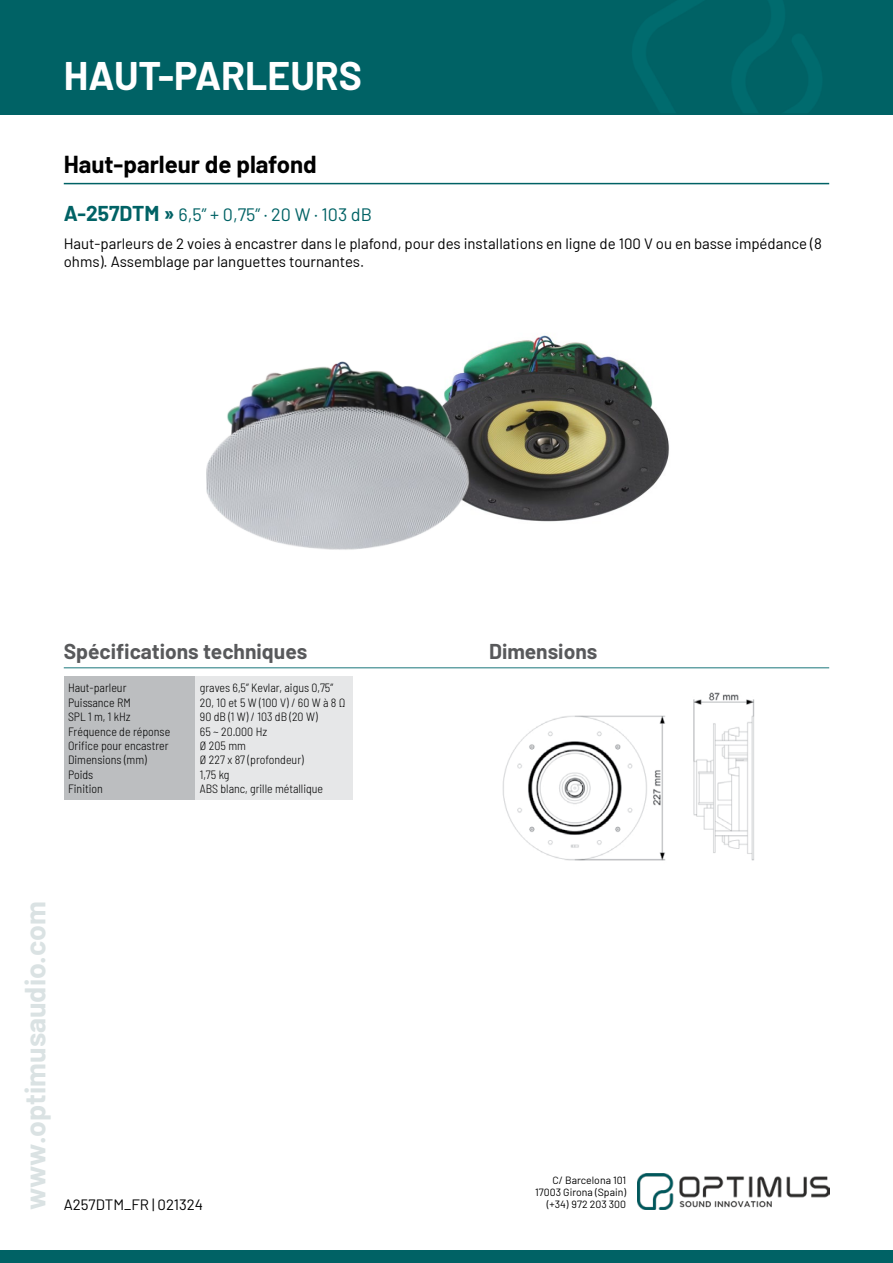
<style>
.page{position:relative;width:893px;height:1263px;background:#fff}
.page>*{position:absolute;margin:0;border:0;box-sizing:border-box;transform-origin:0 0}
.t1{font:700 39px "Barlow";color:#fff}
.t2{font:700 28.5px "Barlow";color:#dae2e3}
.t3{font:700 24px "Barlow";color:#000}
.t4{font:700 21px "Barlow";color:#58595b}
.t5{font:18px "Barlow";color:#006265}
.t6{font:15px/18px "Barlow";color:#000}
.t7{font:300 semi-condensed 12px/14.4px "Barlow";color:#000}
.t8{font:10.5px/12px "Barlow";color:#000;text-align:right}
.s1{font-weight:700;font-size:21px}
</style>
<div class="page">
<div style="left:0;top:0;width:893px;height:115px;background:#006265"></div>
<img style="left:638px;top:1174px;width:191px;height:35px">
<div style="left:0;top:1250px;width:893px;height:13px;background:#006265"></div>
<hr style="left:64px;top:183px;width:765px;height:1px;background:#006265">
<div style="left:64px;top:676px;width:132px;height:123px;background:#bcbec0"></div>
<div style="left:196px;top:676px;width:157px;height:123px;background:#e6e7e8"></div>
<hr style="left:64px;top:667px;width:765px;height:1px;background:#1a767b">
<img style="left:502px;top:692px;width:253px;height:169px">
<img style="left:469px;top:335px;width:200px;height:187px">
<img style="left:206px;top:360px;width:263px;height:190px">
<h1 class="t1" style="left:64px;top:47px;width:300px">HAUT-PARLEURS</h1>
<h3 class="t3" style="left:64px;top:146px;width:255px">Haut-parleur de plafond</h3>
<h3 class="t5" style="left:64px;top:201px;width:310px"><span class="s1">A-257DTM »</span> 6,5” + 0,75” · 20 W · 103 dB</h3>
<p class="t6" style="left:64px;top:233px;width:760px">Haut-parleurs de 2 voies à encastrer dans le plafond, pour des installations en ligne de 100 V ou en basse impédance (8 ohms). Assemblage par languettes tournantes.</p>
<h3 class="t4" style="left:64px;top:636px;width:245px">Spécifications techniques</h3>
<h3 class="t4" style="left:489px;top:636px;width:110px">Dimensions</h3>
<p class="t7" style="left:68px;top:680px;width:104px">Haut-parleur<br>Puissance RM<br>SPL 1 m, 1 kHz<br>Fréquence de réponse<br>Orifice pour encastrer<br>Dimensions (mm)<br>Poids<br>Finition</p>
<p class="t7" style="left:200px;top:680px;width:147px">graves 6,5” Kevlar, aigus 0,75”<br>20, 10 et 5 W (100 V) / 60 W à 8 Ω<br>90 dB (1 W) / 103 dB (20 W)<br>65 ~ 20.000 Hz<br>Ø 205 mm<br>Ø 227 x 87 (profondeur)<br>1,75 kg<br>ABS blanc, grille métallique</p>
<h2 class="t2" style="left:14px;top:1210px;width:310px;rotate:-90deg">www.optimusaudio.com</h2>
<p class="t6" style="left:64px;top:1194px;width:141px">A257DTM_FR | 021324</p>
<p class="t8" style="left:535px;top:1173px;width:92px">C/ Barcelona 101<br>17003 Girona (Spain)</p>
<p class="t8" style="left:547px;top:1197px;width:81px">(+34) 972 203 300</p>
</div>
